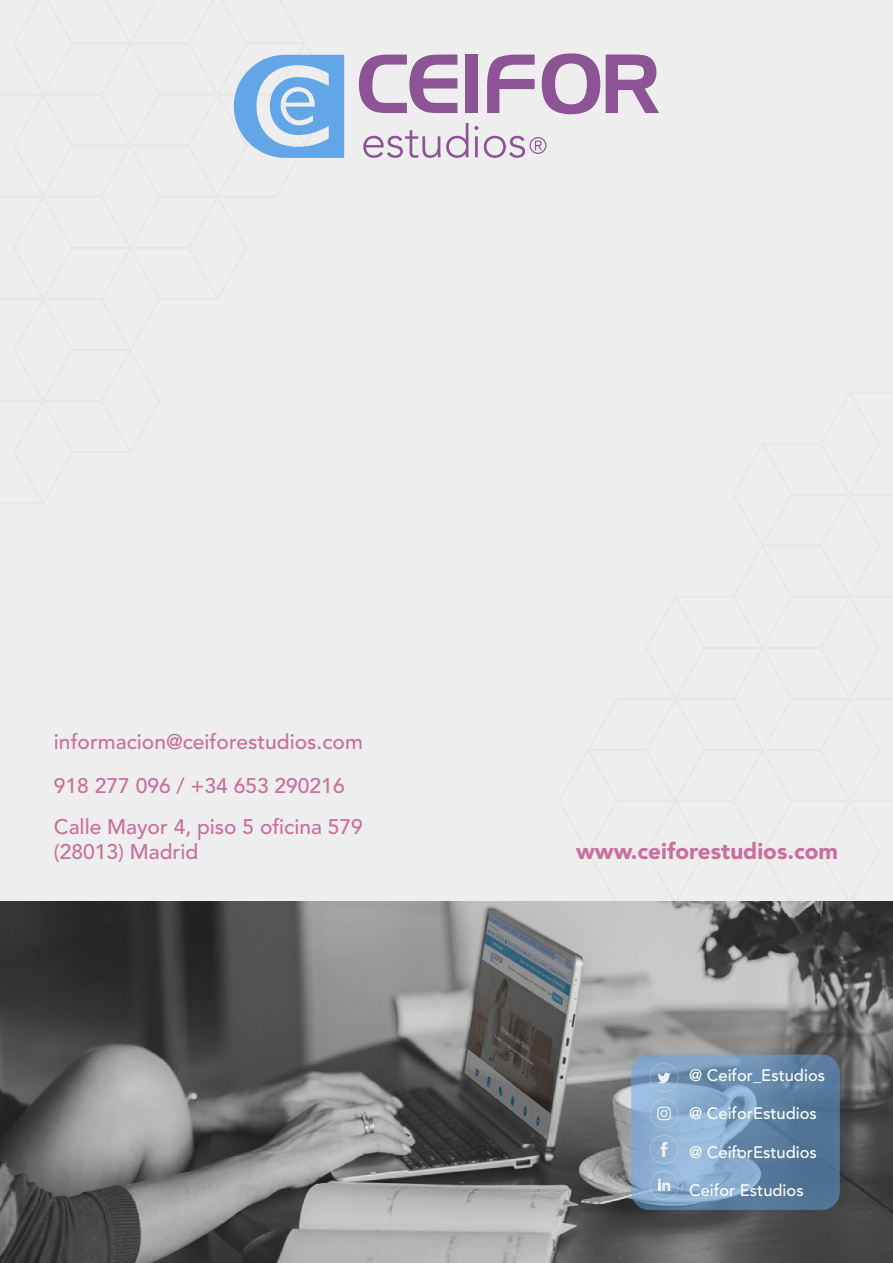
<style>
.page{position:relative;width:893px;height:1263px;background:#eee}
.page>*{position:absolute;margin:0;border:0;box-sizing:border-box;transform-origin:0 0}
.t1{font:900 22.5px "Avenir LT Std";color:#c96f9d}
.t2{font:500 21px/25.2px "Avenir LT Std";color:#c96f9d}
.t3{font:500 16.5px "Avenir LT Std";color:#fff}
</style>
<div class="page">
<hr style="left:588px;top:749px;width:58px;height:2px;background:#ccc">
<img style="left:0;top:901px;width:893px;height:362px">
<svg style="left:631px;top:1054px;width:209px;height:156px"></svg>
<svg style="left:650px;top:1063px;width:28px;height:29px"></svg>
<svg style="left:650px;top:1135px;width:28px;height:29px"></svg>
<svg style="left:650px;top:1099px;width:28px;height:29px"></svg>
<svg style="left:650px;top:1171px;width:28px;height:29px"></svg>
<svg style="left:359px;top:55px;width:98px;height:58px"></svg>
<div style="left:465px;top:55px;width:13px;height:58px;background:#8c5494"></div>
<svg style="left:487px;top:55px;width:48px;height:58px"></svg>
<svg style="left:542px;top:53px;width:58px;height:61px"></svg>
<svg style="left:606px;top:55px;width:53px;height:58px"></svg>
<svg style="left:363px;top:123px;width:105px;height:35px"></svg>
<svg style="left:474px;top:126px;width:4px;height:4px"></svg>
<hr style="left:475px;top:136px;width:3px;height:21px;background:#8c5494">
<svg style="left:484px;top:136px;width:62px;height:22px"></svg>
<svg style="left:233px;top:54px;width:111px;height:104px"></svg>
<p class="t2" style="left:54px;top:730px;width:310px">informacion@ceiforestudios.com</p>
<p class="t2" style="left:54px;top:773px;width:292px">918 277 096 / +34 653 290216</p>
<p class="t2" style="left:54px;top:815px;width:310px">Calle Mayor 4, piso 5 oficina 579 (28013) Madrid</p>
<p class="t1" style="left:576px;top:837px;width:264px">www.ceiforestudios.com</p>
<p class="t3" style="left:689px;top:1066px;width:138px">@ Ceifor_Estudios</p>
<p class="t3" style="left:689px;top:1104px;width:129px">@ CeiforEstudios</p>
<p class="t3" style="left:689px;top:1142px;width:129px">@ CeiforEstudios</p>
<p class="t3" style="left:689px;top:1180px;width:116px">Ceifor Estudios</p>
</div>
